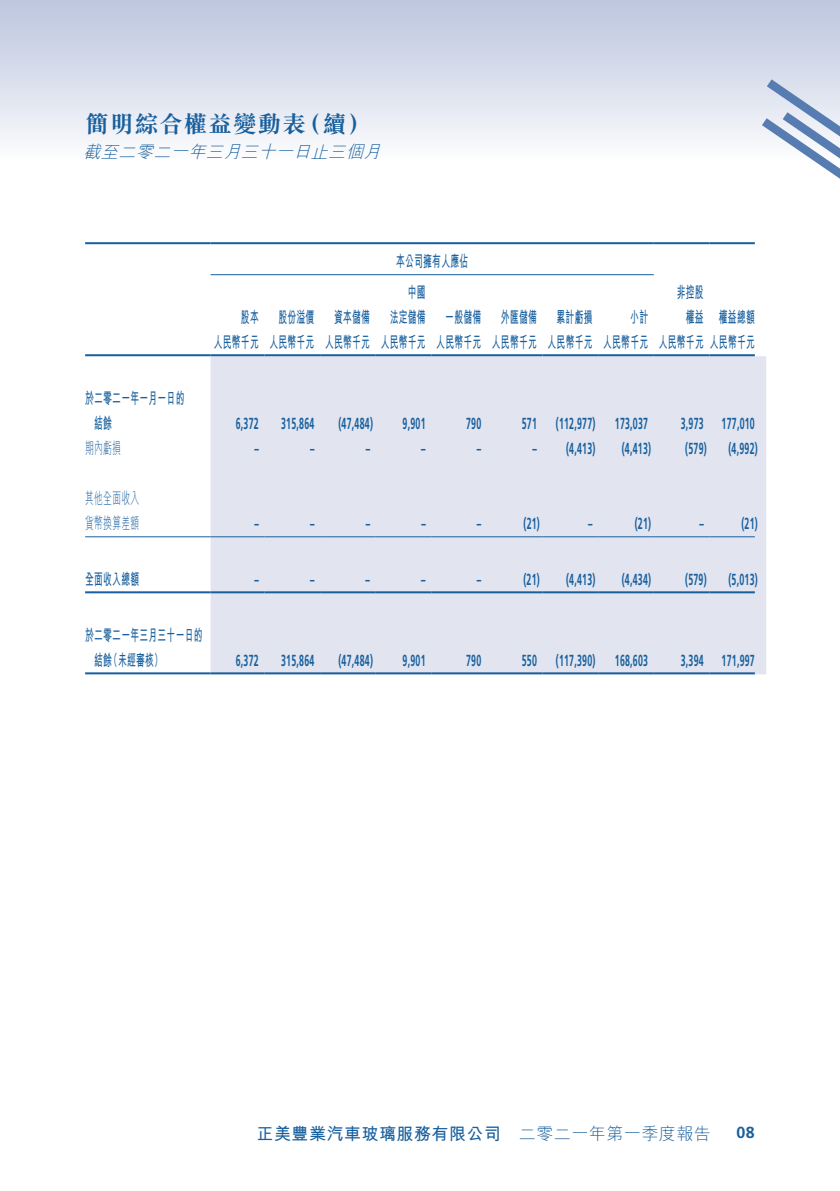
<style>
.page{position:relative;width:840px;height:1191px;background:#fff}
.page>*{position:absolute;margin:0;border:0;box-sizing:border-box;transform-origin:0 0}
.t1{font:700 24px "M Sung HK";letter-spacing:.025em;color:#175f9d}
.t2{font:700 17px "M Hei HK";letter-spacing:.03em;color:#175f9d}
.t3{font:italic 300 17px "M Hei HK";color:#175f9d}
.t4{font:700 16px "Frutiger LT Std";letter-spacing:.03em;color:#175f9d;scale:.55 1}
.t5{font:700 16px/25px "M Hei HK";letter-spacing:.03em;color:#175f9d;scale:.55 1}
.t6{font:300 16px "M Hei HK";letter-spacing:.03em;color:#175f9d;scale:.55 1}
.t7{font:700 16px "Frutiger LT Std";letter-spacing:.03em;color:#175f9d}
.s1{font-weight:300}
</style>
<div class="page">
<div style="left:0;top:0;width:839px;height:170px;background:linear-gradient(to bottom,#bbc5de,#fff)"></div>
<svg style="left:761px;top:79px;width:78px;height:99px"></svg>
<div style="left:210px;top:356px;width:555px;height:318px;background:#e2e5f0"></div>
<hr style="left:85px;top:242px;width:125px;height:2px;background:#175f9d">
<hr style="left:210px;top:242px;width:443px;height:2px;background:#175f9d">
<hr style="left:653px;top:242px;width:56px;height:2px;background:#175f9d">
<hr style="left:709px;top:242px;width:45px;height:2px;background:#175f9d">
<hr style="left:210px;top:274px;width:443px;height:1px;background:#175f9d">
<hr style="left:85px;top:354px;width:125px;height:2px;background:#175f9d">
<hr style="left:210px;top:354px;width:54px;height:2px;background:#175f9d">
<hr style="left:264px;top:354px;width:56px;height:2px;background:#175f9d">
<hr style="left:320px;top:354px;width:55px;height:2px;background:#175f9d">
<hr style="left:375px;top:354px;width:56px;height:2px;background:#175f9d">
<hr style="left:431px;top:354px;width:55px;height:2px;background:#175f9d">
<hr style="left:486px;top:354px;width:56px;height:2px;background:#175f9d">
<hr style="left:542px;top:354px;width:56px;height:2px;background:#175f9d">
<hr style="left:598px;top:354px;width:55px;height:2px;background:#175f9d">
<hr style="left:653px;top:354px;width:56px;height:2px;background:#175f9d">
<hr style="left:709px;top:354px;width:45px;height:2px;background:#175f9d">
<hr style="left:85px;top:536px;width:125px;height:1px;background:#175f9d">
<hr style="left:210px;top:536px;width:54px;height:1px;background:#175f9d">
<hr style="left:264px;top:536px;width:56px;height:1px;background:#175f9d">
<hr style="left:320px;top:536px;width:55px;height:1px;background:#175f9d">
<hr style="left:375px;top:536px;width:56px;height:1px;background:#175f9d">
<hr style="left:431px;top:536px;width:55px;height:1px;background:#175f9d">
<hr style="left:486px;top:536px;width:56px;height:1px;background:#175f9d">
<hr style="left:542px;top:536px;width:56px;height:1px;background:#175f9d">
<hr style="left:598px;top:536px;width:55px;height:1px;background:#175f9d">
<hr style="left:653px;top:536px;width:56px;height:1px;background:#175f9d">
<hr style="left:709px;top:536px;width:45px;height:1px;background:#175f9d">
<hr style="left:85px;top:591px;width:125px;height:2px;background:#175f9d">
<hr style="left:210px;top:591px;width:54px;height:2px;background:#175f9d">
<hr style="left:264px;top:591px;width:56px;height:2px;background:#175f9d">
<hr style="left:320px;top:591px;width:55px;height:2px;background:#175f9d">
<hr style="left:375px;top:591px;width:56px;height:2px;background:#175f9d">
<hr style="left:431px;top:591px;width:55px;height:2px;background:#175f9d">
<hr style="left:486px;top:591px;width:56px;height:2px;background:#175f9d">
<hr style="left:542px;top:591px;width:56px;height:2px;background:#175f9d">
<hr style="left:598px;top:591px;width:55px;height:2px;background:#175f9d">
<hr style="left:653px;top:591px;width:56px;height:2px;background:#175f9d">
<hr style="left:709px;top:591px;width:45px;height:2px;background:#175f9d">
<hr style="left:85px;top:672px;width:125px;height:2px;background:#175f9d">
<hr style="left:210px;top:672px;width:54px;height:2px;background:#175f9d">
<hr style="left:264px;top:672px;width:56px;height:2px;background:#175f9d">
<hr style="left:320px;top:672px;width:55px;height:2px;background:#175f9d">
<hr style="left:375px;top:672px;width:56px;height:2px;background:#175f9d">
<hr style="left:431px;top:672px;width:55px;height:2px;background:#175f9d">
<hr style="left:486px;top:672px;width:56px;height:2px;background:#175f9d">
<hr style="left:542px;top:672px;width:56px;height:2px;background:#175f9d">
<hr style="left:598px;top:672px;width:55px;height:2px;background:#175f9d">
<hr style="left:653px;top:672px;width:56px;height:2px;background:#175f9d">
<hr style="left:709px;top:672px;width:45px;height:2px;background:#175f9d">
<h1 class="t1" style="left:85px;top:108px;width:222px">簡明綜合權益變動表</h1>
<p class="t3" style="left:83px;top:143px;width:303px">截至二零二一年三月三十一日止三個月</p>
<h1 class="t1" style="left:297px;top:108px;width:75px">（續(</h1>
<p class="t5" style="left:241px;top:303px;width:34px">股本</p>
<p class="t5" style="left:214px;top:328px;width:83px">人民幣千元</p>
<p class="t5" style="left:278px;top:303px;width:67px">股份溢價</p>
<p class="t5" style="left:269px;top:328px;width:83px">人民幣千元</p>
<p class="t5" style="left:334px;top:303px;width:67px">資本儲備</p>
<p class="t5" style="left:325px;top:328px;width:83px">人民幣千元</p>
<p class="t5" style="left:396px;top:247px;width:133px">本公司擁有人應佔</p>
<p class="t5" style="left:407px;top:278px;width:34px">中國</p>
<p class="t5" style="left:389px;top:303px;width:67px">法定儲備</p>
<p class="t5" style="left:380px;top:328px;width:83px">人民幣千元</p>
<p class="t5" style="left:445px;top:303px;width:67px">一般儲備</p>
<p class="t5" style="left:436px;top:328px;width:83px">人民幣千元</p>
<p class="t5" style="left:500px;top:303px;width:67px">外匯儲備</p>
<p class="t5" style="left:491px;top:328px;width:83px">人民幣千元</p>
<p class="t5" style="left:556px;top:303px;width:67px">累計虧損</p>
<p class="t5" style="left:547px;top:328px;width:83px">人民幣千元</p>
<p class="t5" style="left:630px;top:303px;width:34px">小計</p>
<p class="t5" style="left:603px;top:328px;width:83px">人民幣千元</p>
<p class="t5" style="left:676px;top:278px;width:50px">非控股</p>
<p class="t5" style="left:658px;top:303px;width:176px;text-indent:27px">權益<br>人民幣千元 人民幣千元</p>
<p class="t5" style="left:718px;top:303px;width:67px">權益總額</p>
<p class="t5" style="left:85px;top:384px;width:182px">於二零二一年一月一日的</p>
<p class="t5" style="left:94px;top:409px;width:34px">結餘</p>
<p class="t4" style="left:236px;top:414px;width:43px">6,372</p>
<p class="t4" style="left:281px;top:414px;width:62px">315,864</p>
<p class="t4" style="left:338px;top:414px;width:64px">)47,484(</p>
<p class="t4" style="left:402px;top:414px;width:43px">9,901</p>
<p class="t4" style="left:466px;top:414px;width:29px">790</p>
<p class="t4" style="left:521px;top:414px;width:29px">571</p>
<p class="t4" style="left:555px;top:414px;width:74px">)112,977(</p>
<p class="t4" style="left:614px;top:414px;width:62px">173,037</p>
<p class="t4" style="left:680px;top:414px;width:43px">3,973</p>
<p class="t4" style="left:721px;top:414px;width:62px">177,010</p>
<p class="t6" style="left:85px;top:440px;width:67px">期內虧損</p>
<p class="t6" style="left:85px;top:490px;width:100px">其他全面收入</p>
<p class="t4" style="left:254px;top:439px;width:10px">–</p>
<p class="t4" style="left:310px;top:439px;width:10px">–</p>
<p class="t4" style="left:365px;top:439px;width:9px">–</p>
<p class="t4" style="left:421px;top:439px;width:9px">–</p>
<p class="t4" style="left:476px;top:439px;width:9px">–</p>
<p class="t4" style="left:532px;top:439px;width:10px">–</p>
<p class="t4" style="left:566px;top:439px;width:55px">)4,413(</p>
<p class="t4" style="left:621px;top:439px;width:55px">)4,413(</p>
<p class="t4" style="left:684px;top:439px;width:41px">)579(</p>
<p class="t4" style="left:728px;top:439px;width:55px">)4,992(</p>
<p class="t6" style="left:85px;top:515px;width:100px">貨幣換算差額</p>
<p class="t4" style="left:254px;top:514px;width:9px">–</p>
<p class="t4" style="left:310px;top:514px;width:9px">–</p>
<p class="t4" style="left:365px;top:514px;width:9px">–</p>
<p class="t4" style="left:421px;top:514px;width:9px">–</p>
<p class="t4" style="left:476px;top:514px;width:10px">–</p>
<p class="t4" style="left:523px;top:514px;width:31px">2 1) (</p>
<p class="t4" style="left:588px;top:514px;width:10px">–</p>
<p class="t4" style="left:634px;top:514px;width:31px">2 1) (</p>
<p class="t4" style="left:699px;top:514px;width:10px">–</p>
<p class="t4" style="left:741px;top:514px;width:31px">2 1) (</p>
<p class="t5" style="left:85px;top:565px;width:100px">全面收入總額</p>
<p class="t4" style="left:254px;top:570px;width:9px">–</p>
<p class="t4" style="left:310px;top:570px;width:9px">–</p>
<p class="t4" style="left:365px;top:570px;width:9px">–</p>
<p class="t4" style="left:421px;top:570px;width:9px">–</p>
<p class="t4" style="left:476px;top:570px;width:10px">–</p>
<p class="t4" style="left:523px;top:570px;width:31px">2 1) (</p>
<p class="t4" style="left:565px;top:570px;width:55px">)4,413(</p>
<p class="t4" style="left:621px;top:570px;width:55px">)4,434(</p>
<p class="t4" style="left:684px;top:570px;width:41px">)579(</p>
<p class="t4" style="left:728px;top:570px;width:55px">)5,013(</p>
<p class="t5" style="left:85px;top:621px;width:215px">於二零二一年三月三十一日的</p>
<p class="t5" style="left:109px;top:646px;width:100px">（未經審核(</p>
<p class="t5" style="left:94px;top:646px;width:34px">結餘</p>
<p class="t4" style="left:236px;top:651px;width:43px">6,372</p>
<p class="t4" style="left:281px;top:651px;width:62px">315,864</p>
<p class="t4" style="left:338px;top:651px;width:64px">)47,484(</p>
<p class="t4" style="left:402px;top:651px;width:43px">9,901</p>
<p class="t4" style="left:466px;top:651px;width:29px">790</p>
<p class="t4" style="left:521px;top:651px;width:29px">550</p>
<p class="t4" style="left:555px;top:651px;width:74px">)117,390(</p>
<p class="t4" style="left:614px;top:651px;width:62px">168,603</p>
<p class="t4" style="left:680px;top:651px;width:43px">3,394</p>
<p class="t4" style="left:721px;top:651px;width:62px">171,997</p>
<p class="t2" style="left:256px;top:1121px;width:455px">正美豐業汽車玻璃服務有限公司<span class="s1">　二零二一年第一季度報告</span></p>
<p class="t7" style="left:736px;top:1123px;width:20px">08</p>
</div>
